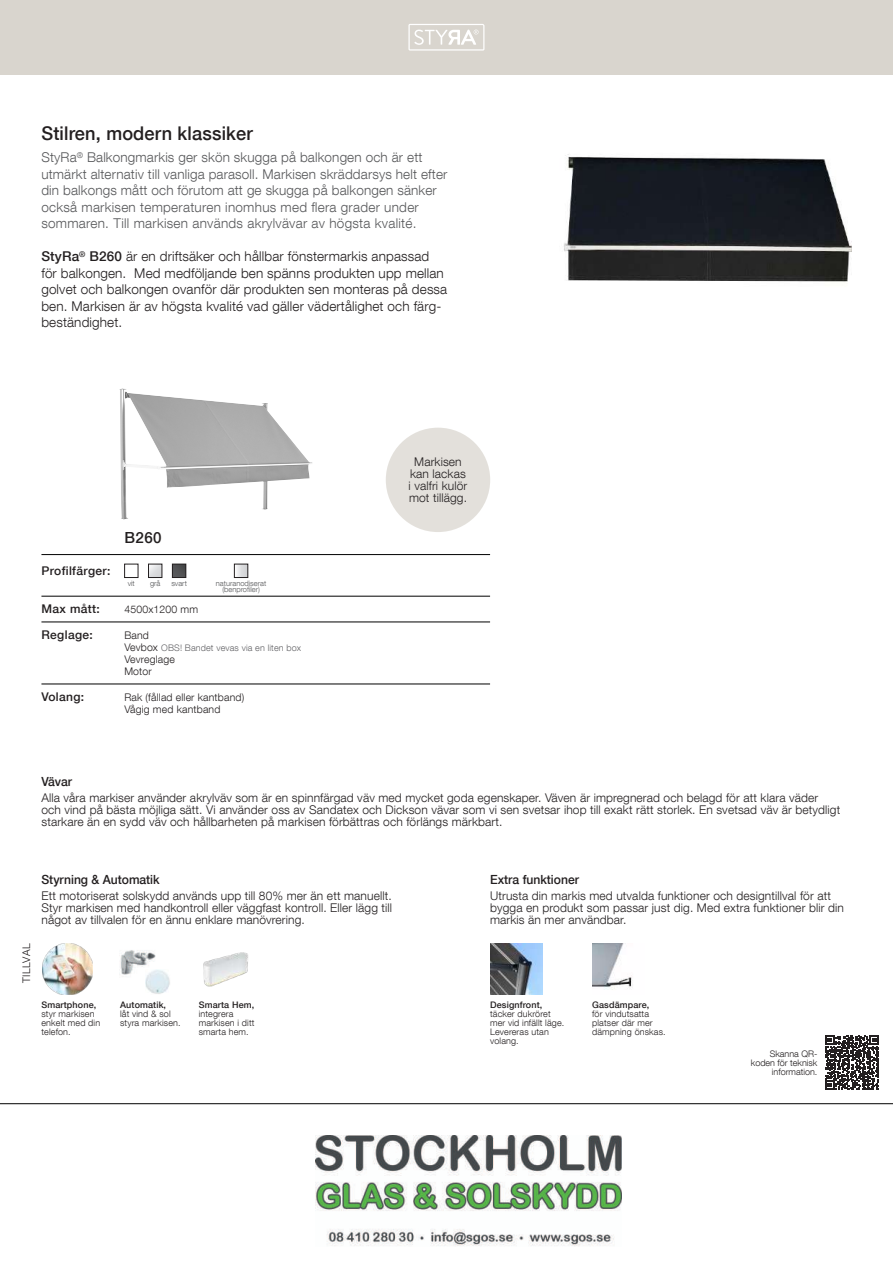
<style>
.page{position:relative;width:893px;height:1263px;background:#fff}
.page>*{position:absolute;margin:0;border:0;box-sizing:border-box;transform-origin:0 0}
.t1{font:500 18.9px "Helvetica Neue LT Com";letter-spacing:.01em;color:#231f20;scale:.96 1}
.t2{font:500 15.3px "Helvetica Neue LT Com";color:#231f20}
.t3{font:300 13.5px/16.5px "Helvetica Neue LT Com";letter-spacing:.01em;color:#57585a}
.t4{font:300 13.5px/16.5px "Helvetica Neue LT Com";letter-spacing:.01em;color:#231f20}
.t5{font:500 12.6px "Helvetica Neue LT Com";color:#231f20;scale:.96 1}
.t6{font:300 12px/12px "Helvetica Neue LT Com";letter-spacing:.01em;color:#231f20}
.t7{font:500 12px/26px "Helvetica Neue LT Com";letter-spacing:.03em;color:#231f20}
.t8{font:300 10.5px/12px "Helvetica Neue LT Com";letter-spacing:.015em;color:#231f20}
.t9{font:300 9px/9px "Helvetica Neue LT Com";letter-spacing:.015em;color:#231f20}
.t10{font:500 9px "Helvetica Neue LT Com";letter-spacing:.015em;color:#231f20}
.t11{font:300 9px "Helvetica Neue LT Com";letter-spacing:.015em;color:#636366}
.t12{font:300 7.5px/6px "Helvetica Neue LT Com";color:#57585a;text-align:center}
.s1{font-weight:500}
.s2{font-size:10.5px;color:#231f20}
</style>
<div class="page">
<hr style="left:0;top:1103px;width:893px;height:1px;background:#000001">
<svg style="left:825px;top:1036px;width:54px;height:54px"></svg>
<div style="left:0;top:0;width:893px;height:74px;background:#d9d5ce"></div>
<svg style="left:408px;top:24px;width:76px;height:27px"></svg>
<img style="left:119px;top:388px;width:193px;height:131px">
<img style="left:564px;top:154px;width:287px;height:128px">
<hr style="left:41px;top:554px;width:449px;height:1px;background:#000">
<hr style="left:41px;top:596px;width:449px;height:1px;background:#000">
<hr style="left:41px;top:622px;width:449px;height:1px;background:#000">
<hr style="left:41px;top:684px;width:449px;height:1px;background:#000">
<div style="left:386px;top:428px;width:104px;height:104px;background:#e3e0db;border-radius:50%"></div>
<svg style="left:237px;top:566px;width:9px;height:10px"></svg>
<div style="left:234px;top:564px;width:14px;height:14px;border:1px solid #231f20"></div>
<img style="left:42px;top:944px;width:51px;height:50px">
<img style="left:203px;top:952px;width:45px;height:35px">
<img style="left:120px;top:950px;width:35px;height:25px">
<img style="left:146px;top:969px;width:24px;height:25px">
<img style="left:592px;top:944px;width:40px;height:46px">
<img style="left:490px;top:944px;width:52px;height:50px">
<div style="left:172px;top:564px;width:14px;height:13px;background:#535355"></div>
<div style="left:172px;top:564px;width:14px;height:14px;border:1px solid #231f20"></div>
<svg style="left:150px;top:566px;width:10px;height:10px"></svg>
<div style="left:148px;top:564px;width:14px;height:14px;border:1px solid #231f20"></div>
<div style="left:124px;top:564px;width:14px;height:14px;border:1px solid #231f20"></div>
<img style="left:315px;top:1136px;width:307px;height:110px">
<h1 class="t1" style="left:41px;top:122px;width:222px">Stilren, modern klassiker</h1>
<p class="t3" style="left:41px;top:149px;width:408px">StyRa<sup>®</sup> Balkongmarkis ger skön skugga på balkongen och är ett utmärkt alternativ till vanliga parasoll. Markisen skräddarsys helt efter din balkongs mått och förutom att ge skugga på balkongen sänker också markisen temperaturen inomhus med flera grader under sommaren. Till markisen används akrylvävar av högsta kvalité.</p>
<p class="t4" style="left:41px;top:248px;width:407px"><span class="s1">StyRa</span><sup>®</sup> <span class="s1">B260</span> är en driftsäker och hållbar fönstermarkis anpassad för balkongen. Med medföljande ben spänns produkten upp mellan golvet och balkongen ovanför där produkten sen monteras på dessa ben. Markisen är av högsta kvalité vad gäller vädertålighet och färg&shy;beständighet.</p>
<p class="t7" style="left:41px;top:558px;width:71px">Profilfärger:</p>
<p class="t7" style="left:41px;top:595px;width:60px">Max mått:<br>Reglage:</p>
<p class="t7" style="left:41px;top:683px;width:44px">Volang:</p>
<p class="t2" style="left:124px;top:528px;width:39px">B260</p>
<p class="t12" style="left:128px;top:580px;width:9px">vit</p>
<p class="t12" style="left:150px;top:580px;width:12px">grå</p>
<p class="t12" style="left:171px;top:580px;width:17px">svart</p>
<p class="t12" style="left:216px;top:580px;width:52px">naturanodiserat (benprofiler)</p>
<p class="t8" style="left:124px;top:603px;width:75px">4500x1200 mm</p>
<p class="t8" style="left:124px;top:629px;width:26px">Band</p>
<p class="t11" style="left:124px;top:642px;width:178px"><span class="s2">Vevbox</span> OBS! Bandet vevas via en liten box</p>
<p class="t8" style="left:124px;top:653px;width:52px">Vevreglage<br>Motor</p>
<p class="t8" style="left:124px;top:691px;width:121px">Rak (fållad eller kantband)<br>Vågig med kantband</p>
<p class="t6" style="left:409px;top:456px;width:60px;text-align:center">Markisen kan lackas i valfri kulör mot tillägg.</p>
<p class="t5" style="left:41px;top:774px;width:34px">Vävar</p>
<p class="t6" style="left:41px;top:791px;width:800px">Alla våra markiser använder akrylväv som är en spinnfärgad väv med mycket goda egenskaper. Väven är impregnerad och belagd för att klara väder och vind på bästa möjliga sätt. Vi använder oss av Sandatex och Dickson vävar som vi sen svetsar ihop till exakt rätt storlek. En svetsad väv är betydligt starkare än en sydd väv och hållbarheten på markisen förbättras och förlängs märkbart.</p>
<p class="t8" style="left:20px;top:983px;width:41px;rotate:-90deg">TILLVAL</p>
<p class="t5" style="left:41px;top:872px;width:125px">Styrning &amp; Automatik</p>
<p class="t5" style="left:490px;top:872px;width:94px">Extra funktioner</p>
<p class="t6" style="left:41px;top:889px;width:352px;text-align:justify">Ett motoriserat solskydd används upp till 80% mer än ett manuellt.<br>Styr markisen med handkontroll eller väggfast kontroll. Eller lägg till något av tillvalen för en ännu enklare manövrering.</p>
<p class="t6" style="left:490px;top:889px;width:355px">Utrusta din markis med utvalda funktioner och designtillval för att bygga en produkt som passar just dig. Med extra funktioner blir din markis än mer användbar.</p>
<p class="t10" style="left:41px;top:999px;width:56px">Smartphone,</p>
<p class="t9" style="left:41px;top:1009px;width:60px">styr markisen enkelt med din telefon.</p>
<p class="t10" style="left:120px;top:999px;width:48px">Automatik,</p>
<p class="t9" style="left:120px;top:1009px;width:62px">låt vind &amp; sol styra markisen.</p>
<p class="t10" style="left:199px;top:999px;width:57px">Smarta Hem,</p>
<p class="t9" style="left:199px;top:1009px;width:57px">integrera markisen i ditt smarta hem.</p>
<p class="t10" style="left:490px;top:999px;width:54px">Designfront,</p>
<p class="t9" style="left:490px;top:1009px;width:76px">täcker dukröret mer vid infällt läge.<br>Levereras utan volang.</p>
<p class="t10" style="left:592px;top:999px;width:59px">Gasdämpare,</p>
<p class="t9" style="left:592px;top:1009px;width:75px">för vindutsatta platser där mer dämpning önskas.</p>
<p class="t9" style="left:751px;top:1049px;width:68px;text-align:right">Skanna QR&shy;koden för teknisk information.</p>
</div>
